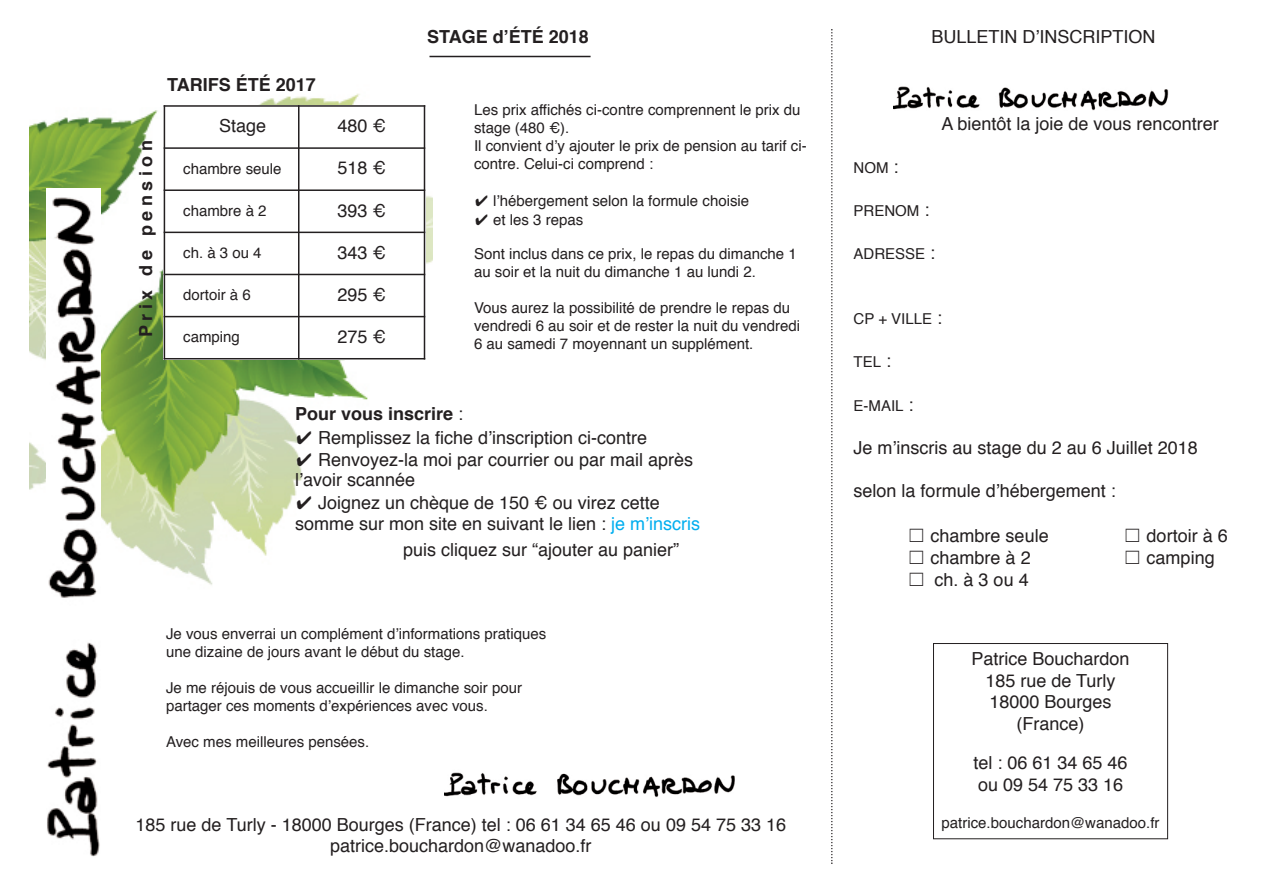
<style>
.page{position:relative;width:1263px;height:893px;background:#fff}
.page>*{position:absolute;margin:0;border:0;box-sizing:border-box;transform-origin:0 0}
.t1{font:18px/21.6px "Helvetica";color:#231f20}
.t2{font:700 18px "Helvetica";color:#231f20}
.t3{font:700 18px "Helvetica";letter-spacing:.25em;color:#231f20}
.t4{font:15px/18px "Helvetica";color:#231f20}
.s1{font-family:"MS Gothic"}
.s2{font-weight:400}
.s3{color:#00aeef}
.s4{font-size:18px}
</style>
<div class="page">
<img style="left:30px;top:55px;width:402px;height:530px">
<img style="left:46px;top:191px;width:55px;height:666px">
<img style="left:445px;top:772px;width:290px;height:26px">
<img style="left:893px;top:86px;width:276px;height:25px">
<div style="left:164px;top:105px;width:135px;height:43px;background:#fff"></div>
<div style="left:299px;top:105px;width:126px;height:43px;background:#fff"></div>
<div style="left:164px;top:148px;width:135px;height:42px;background:#fff"></div>
<div style="left:299px;top:148px;width:126px;height:42px;background:#fff"></div>
<div style="left:164px;top:190px;width:135px;height:42px;background:#fff"></div>
<div style="left:299px;top:190px;width:126px;height:42px;background:#fff"></div>
<div style="left:164px;top:232px;width:135px;height:42px;background:#fff"></div>
<div style="left:299px;top:232px;width:126px;height:42px;background:#fff"></div>
<div style="left:164px;top:274px;width:135px;height:43px;background:#fff"></div>
<div style="left:299px;top:274px;width:126px;height:43px;background:#fff"></div>
<div style="left:164px;top:317px;width:135px;height:42px;background:#fff"></div>
<div style="left:299px;top:317px;width:126px;height:42px;background:#fff"></div>
<hr style="left:164px;top:105px;width:1px;height:254px;background:#231f20">
<hr style="left:298px;top:105px;width:1px;height:254px;background:#231f20">
<hr style="left:424px;top:105px;width:1px;height:254px;background:#231f20">
<hr style="left:164px;top:105px;width:261px;height:2px;background:#231f20">
<hr style="left:164px;top:147px;width:261px;height:2px;background:#231f20">
<hr style="left:164px;top:189px;width:261px;height:2px;background:#231f20">
<hr style="left:164px;top:232px;width:261px;height:1px;background:#231f20">
<hr style="left:164px;top:274px;width:261px;height:1px;background:#231f20">
<hr style="left:164px;top:316px;width:261px;height:1px;background:#231f20">
<hr style="left:164px;top:358px;width:261px;height:1px;background:#231f20">
<svg style="left:831px;top:29px;width:1px;height:835px"></svg>
<div style="left:933px;top:643px;width:235px;height:196px;border:1px solid #231f20"></div>
<hr style="left:429px;top:56px;width:162px;height:1px;background:#231f20">
<p class="t3" style="left:138px;top:337px;width:199px;rotate:-90deg">Prix de pension</p>
<p class="t2" style="left:167px;top:77px;width:150px">TARIFS ÉTÉ 2017</p>
<p class="t1" style="left:219px;top:117px;width:49px">Stage</p>
<p class="t1" style="left:337px;top:117px;width:50px">480 €</p>
<p class="t4" style="left:183px;top:160px;width:100px">chambre seule</p>
<p class="t1" style="left:337px;top:159px;width:50px">518 €</p>
<p class="t4" style="left:183px;top:203px;width:85px">chambre à 2</p>
<p class="t1" style="left:337px;top:201px;width:50px">393 €</p>
<p class="t4" style="left:183px;top:245px;width:80px">ch.à3ou4</p>
<p class="t1" style="left:337px;top:243px;width:50px">343 €</p>
<p class="t4" style="left:183px;top:287px;width:69px">dortoir à 6</p>
<p class="t1" style="left:337px;top:285px;width:50px">295 €</p>
<p class="t4" style="left:183px;top:329px;width:58px">camping</p>
<p class="t1" style="left:337px;top:327px;width:50px">275 €</p>
<p class="t2" style="left:427px;top:29px;width:163px">STAGE d’ÉTÉ 2018</p>
<p class="t4" style="left:474px;top:101px;width:334px">Les prix affichés ci-contre comprennent le prix du stage (480 €).<br>Il convient d’y ajouter le prix de pension au tarif ci&shy;contre. Celui-ci comprend :</p>
<p class="t4" style="left:474px;top:193px;width:277px"><span class="s1">✔</span> l’hébergement selon la formule choisie</p>
<p class="t4" style="left:474px;top:212px;width:111px"><span class="s1">✔</span> et les 3 repas</p>
<p class="t4" style="left:474px;top:246px;width:324px">Sont inclus dans ce prix, le repas du dimanche 1 au soir et la nuit du dimanche 1 au lundi 2.</p>
<p class="t4" style="left:474px;top:300px;width:328px">Vous aurez la possibilité de prendre le repas du vendredi 6 au soir et de rester la nuit du vendredi<br>6 au samedi 7 moyennant un supplément.</p>
<p class="t2" style="left:295px;top:406px;width:170px">Pour vous inscrire <span class="s2">:</span></p>
<p class="t1" style="left:295px;top:428px;width:354px"><span class="s1">✔</span> Remplissez la fiche d’inscription ci-contre</p>
<p class="t1" style="left:295px;top:451px;width:400px;line-height:20.1px"><span class="s1">✔</span> Renvoyez-la moi par courrier ou par mail après l’avoir scannée</p>
<p class="t1" style="left:295px;top:495px;width:407px;line-height:20.1px"><span class="s1">✔</span> Joignez un chèque de 150 € ou virez cette somme sur mon site en suivant le lien : <span class="s3">je m’inscris</span></p>
<p class="t1" style="left:403px;top:540px;width:278px">puis cliquez sur “ajouter au panier”</p>
<p class="t4" style="left:166px;top:625px;width:382px">Je vous enverrai un complément d’informations pratiques une dizaine de jours avant le début du stage.</p>
<p class="t4" style="left:166px;top:679px;width:357px">Je me réjouis de vous accueillir le dimanche soir pour partager ces moments d’expériences avec vous.</p>
<p class="t4" style="left:166px;top:733px;width:205px">Avec mes meilleures pensées.</p>
<p class="t1" style="left:136px;top:815px;width:652px;text-align:center">185 rue de Turly - 18000 Bourges (France) tel : 06 61 34 65 46 ou 09 54 75 33 16 patrice.bouchardon@wanadoo.fr</p>
<p class="t1" style="left:931px;top:28px;width:226px">BULLETIN D’INSCRIPTION</p>
<p class="t1" style="left:941px;top:114px;width:279px">A bientôt la joie de vous rencontrer</p>
<p class="t4" style="left:854px;top:160px;width:47px">NOM <span class="s4">:</span></p>
<p class="t4" style="left:854px;top:203px;width:77px">PRENOM <span class="s4">:</span></p>
<p class="t4" style="left:854px;top:246px;width:83px">ADRESSE <span class="s4">:</span></p>
<p class="t4" style="left:854px;top:311px;width:90px">CP + VILLE <span class="s4">:</span></p>
<p class="t4" style="left:854px;top:354px;width:39px">TEL <span class="s4">:</span></p>
<p class="t4" style="left:854px;top:397px;width:62px">E-MAIL <span class="s4">:</span></p>
<p class="t1" style="left:854px;top:438px;width:346px">Je m’inscris au stage du 2 au 6 Juillet 2018</p>
<p class="t1" style="left:853px;top:481px;width:264px">selon la formule d’hébergement :</p>
<p class="t1" style="left:907px;top:526px;width:143px"><span class="s1">☐</span> chambre seule</p>
<p class="t1" style="left:1123px;top:526px;width:106px"><span class="s1">☐</span> dortoir à 6</p>
<p class="t1" style="left:907px;top:548px;width:125px"><span class="s1">☐</span> chambre à 2</p>
<p class="t1" style="left:1123px;top:548px;width:93px"><span class="s1">☐</span> camping</p>
<p class="t1" style="left:907px;top:571px;width:123px"><span class="s1">☐</span> ch.à3ou4</p>
<p class="t1" style="left:971px;top:649px;width:160px;text-align:center">Patrice Bouchardon<br>185 rue de Turly<br>18000 Bourges (France)</p>
<p class="t1" style="left:973px;top:754px;width:156px">tel : 06 61 34 65 46 ou 09 54 75 33 16</p>
<p class="t4" style="left:942px;top:815px;width:219px">patrice.bouchardon@wanadoo.fr</p>
</div>
